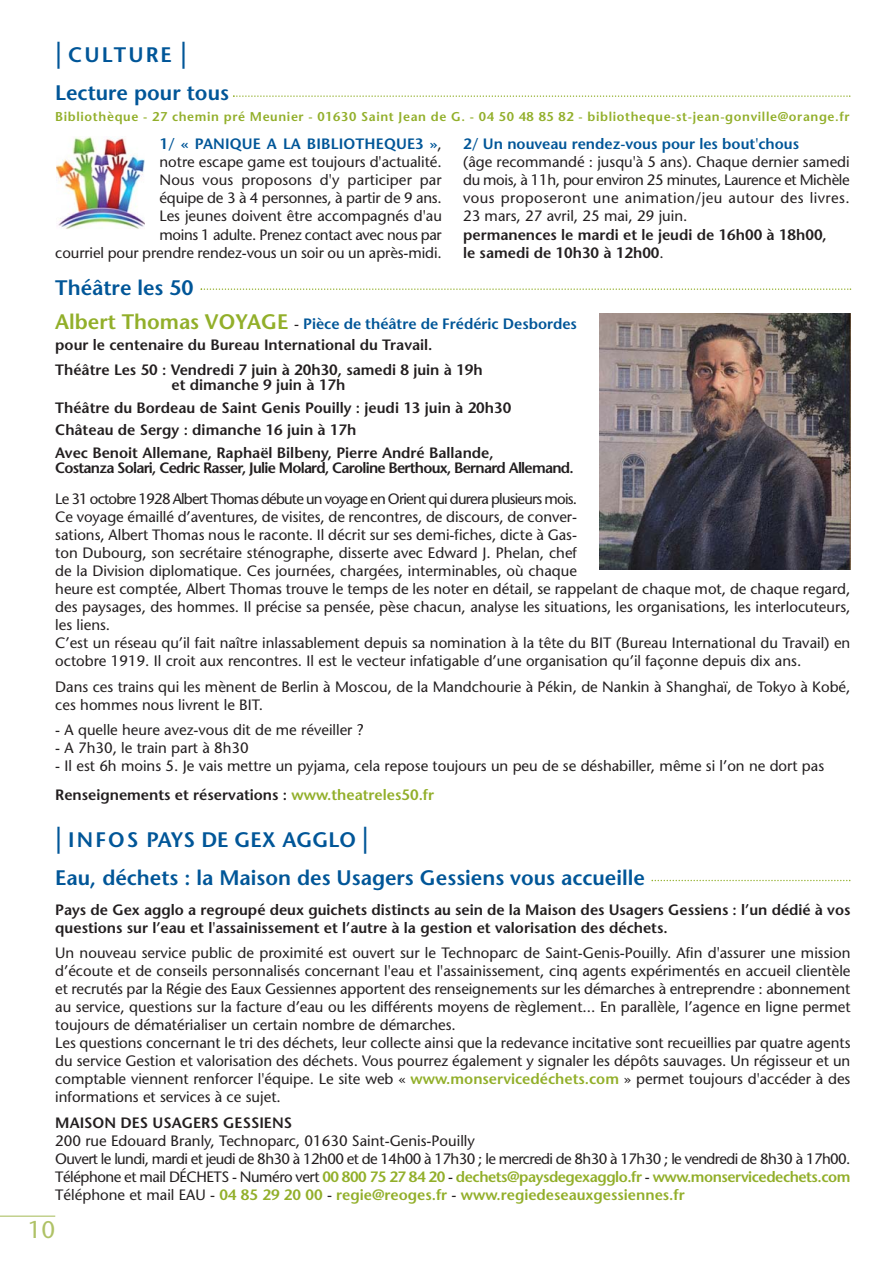
<style>
.page{position:relative;width:893px;height:1263px;background:#fff}
.page>*{position:absolute;margin:0;border:0;box-sizing:border-box;transform-origin:0 0}
.t1{font:24px "Stone Sans";color:#afc266}
.t2{font:600 21px/38.1px "Stone Sans";color:#005698}
.t3{font:600 21px "Stone Sans";letter-spacing:.1em;color:#005698}
.t4{font:15px/18px "Stone Sans";color:#231f20}
.t5{font:600 15px/18px "Stone Sans";color:#231f20}
.t6{font:15px/18px "Stone Sans";letter-spacing:-.04em;color:#231f20}
.t7{font:600 15px "Stone Sans";letter-spacing:-.05em;color:#231f20}
.t8{font:600 15px "Stone Sans";color:#005698}
.t9{font:600 12.75px "Stone Sans";letter-spacing:.05em;color:#92af2a}
.s1{font-size:27px}
.s2{font-weight:600;color:#005698}
.s3{font-weight:400}
.s4{font-size:21px;color:#92af2a}
.s5{color:#005698}
.s6{font-weight:600}
.s7{font-weight:600;color:#92af2a}
</style>
<div class="page">
<hr style="left:0;top:1215px;width:55px;height:2px;background:#c2d08d">
<svg style="left:233px;top:95px;width:617px;height:2px"></svg>
<img style="left:56px;top:136px;width:88px;height:93px">
<svg style="left:201px;top:288px;width:650px;height:2px"></svg>
<img style="left:600px;top:313px;width:250px;height:256px">
<svg style="left:651px;top:880px;width:199px;height:1px"></svg>
<h2 class="t3" style="left:55px;top:47px;width:133px"><span class="s1">|</span> CULTURE <span class="s1">|</span></h2>
<h2 class="t2" style="left:55px;top:76px;width:175px">Lecture pour tous</h2>
<p class="t9" style="left:55px;top:112px;width:796px">Bibliothèque - 27 chemin pré Meunier - 01630 Saint Jean de G. - 04 50 48 85 82 - bibliotheque-st-jean-gonville@orange.fr</p>
<p class="t4" style="left:55px;top:137px;width:388px;text-align:right"><span class="s2">1/ « PANIQUE A LA BIBLIOTHEQUE3 »</span>,<br>notre escape game est toujours d'actualité.<br>Nous vous proposons d'y participer par<br>équipe de 3 à 4 personnes, à partir de 9 ans.<br>Les jeunes doivent être accompagnés d'au<br>moins 1 adulte. Prenez contact avec nous par<br>courriel pour prendre rendez-vous un soir ou un après-midi.</p>
<p class="t8" style="left:463px;top:138px;width:338px">2/ Un nouveau rendez-vous pour les bout'chous</p>
<p class="t4" style="left:463px;top:155px;width:388px;text-align:justify">(âge recommandé : jusqu'à 5 ans). Chaque dernier samedi du mois, à 11h, pour environ 25 minutes, Laurence et Michèle vous proposeront une animation/jeu autour des livres.<br>23 mars, 27 avril, 25 mai, 29 juin.</p>
<p class="t5" style="left:463px;top:227px;width:365px">permanences le mardi et le jeudi de 16h00 à 18h00, le samedi de 10h30 à 12h00<span class="s3">.</span></p>
<h2 class="t2" style="left:55px;top:271px;width:140px">Théâtre les 50</h2>
<p class="t5" style="left:55px;top:315px;width:523px;line-height:20.9px"><span class="s4">Albert Thomas VOYAGE</span> <span class="s3">-</span> <span class="s5">Pièce de théâtre de Frédéric Desbordes </span>pour le centenaire du Bureau International du Travail.</p>
<p class="t5" style="left:172px;top:364px;width:313px;line-height:15px;text-indent:-116px">Théâtre Les 50 : Vendredi 7 juin à 20h30, samedi 8 juin à 19h et dimanche 9 juin à 17h</p>
<p class="t5" style="left:55px;top:398px;width:458px;line-height:22.5px">Théâtre du Bordeau de Saint Genis Pouilly : jeudi 13 juin à 20h30<br>Château de Sergy : dimanche 16 juin à 17h<br>Avec Benoit Allemane, Raphaël Bilbeny, Pierre André Ballande,</p>
<p class="t7" style="left:55px;top:462px;width:520px">Costanza Solari, Cedric Rasser, Julie Molard, Caroline Berthoux, Bernard Allemand.</p>
<p class="t4" style="left:55px;top:491px;width:797px">Le 31 octobre 1928 Albert Thomas débute un voyage en Orient qui durera plusieurs mois.<br>Ce voyage émaillé d’aventures, de visites, de rencontres, de discours, de conver-<br>sations, Albert Thomas nous le raconte. Il décrit sur ses demi-fiches, dicte à Gas-<br>ton Dubourg, son secrétaire sténographe, disserte avec Edward J. Phelan, chef<br>de la Division diplomatique. Ces journées, chargées, interminables, où chaque<br>heure est comptée, Albert Thomas trouve le temps de les noter en détail, se rappelant de chaque mot, de chaque regard, des paysages, des hommes. Il précise sa pensée, pèse chacun, analyse les situations, les organisations, les interlocuteurs, les liens.<br>C’est un réseau qu’il fait naître inlassablement depuis sa nomination à la tête du BIT (Bureau International du Travail) en octobre 1919. Il croit aux rencontres. Il est le vecteur infatigable d’une organisation qu’il façonne depuis dix ans.</p>
<p class="t4" style="left:55px;top:679px;width:797px">Dans ces trains qui les mènent de Berlin à Moscou, de la Mandchourie à Pékin, de Nankin à Shanghaï, de Tokyo à Kobé, ces hommes nous livrent le BIT.</p>
<p class="t4" style="left:55px;top:722px;width:310px">- A quelle heure avez-vous dit de me réveiller ?</p>
<p class="t4" style="left:55px;top:740px;width:195px">- A 7h30, le train part à 8h30</p>
<p class="t4" style="left:55px;top:753px;width:770px;line-height:28.5px">- Il est 6h moins 5. Je vais mettre un pyjama, cela repose toujours un peu de se déshabiller, même si l’on ne dort pas<br><span class="s6">Renseignements et réservations :</span> <span class="s7">www.theatreles50.fr</span></p>
<h2 class="t2" style="left:55px;top:823px;width:591px"><span class="s1">|</span> INFOS PAYS DE GEX AGGLO <span class="s1">|<br></span>Eau, déchets : la Maison des Usagers Gessiens vous accueille</h2>
<p class="t5" style="left:55px;top:902px;width:797px">Pays de Gex agglo a regroupé deux guichets distincts au sein de la Maison des Usagers Gessiens : l’un dédié à vos questions sur l’eau et l'assainissement et l’autre à la gestion et valorisation des déchets.</p>
<p class="t4" style="left:55px;top:945px;width:797px">Un nouveau service public de proximité est ouvert sur le Technoparc de Saint-Genis-Pouilly. Afin d'assurer une mission d’écoute et de conseils personnalisés concernant l'eau et l'assainissement, cinq agents expérimentés en accueil clientèle et recrutés par la Régie des Eaux Gessiennes apportent des renseignements sur les démarches à entreprendre : abonnement au service, questions sur la facture d’eau ou les différents moyens de règlement... En parallèle, l’agence en ligne permet toujours de dématérialiser un certain nombre de démarches.<br>Les questions concernant le tri des déchets, leur collecte ainsi que la redevance incitative sont recueillies par quatre agents du service Gestion et valorisation des déchets. Vous pourrez également y signaler les dépôts sauvages. Un régisseur et un comptable viennent renforcer l'équipe. Le site web « <span class="s7">www.monservicedéchets.com</span> » permet toujours d'accéder à des informations et services à ce sujet.</p>
<p class="t5" style="left:55px;top:1115px;width:238px">MAISON DES USAGERS GESSIENS</p>
<p class="t6" style="left:55px;top:1133px;width:797px">200 rue Edouard Branly, Technoparc, 01630 Saint-Genis-Pouilly<br>Ouvert le lundi, mardi et jeudi de 8h30 à 12h00 et de 14h00 à 17h30 ; le mercredi de 8h30 à 17h30 ; le vendredi de 8h30 à 17h00.<br>Téléphone et mail DÉCHETS - Numéro vert <span class="s7">00 800 75 27 84 20</span> - <span class="s7">dechets@paysdegexagglo.fr</span> - <span class="s7">www.monservicedechets.com </span>Téléphone et mail EAU - <span class="s7">04 85 29 20 00</span> - <span class="s7">regie@reoges.fr</span> - <span class="s7">www.regiedeseauxgessiennes.fr</span></p>
<h1 class="t1" style="left:28px;top:1220px;width:29px">10</h1>
</div>
